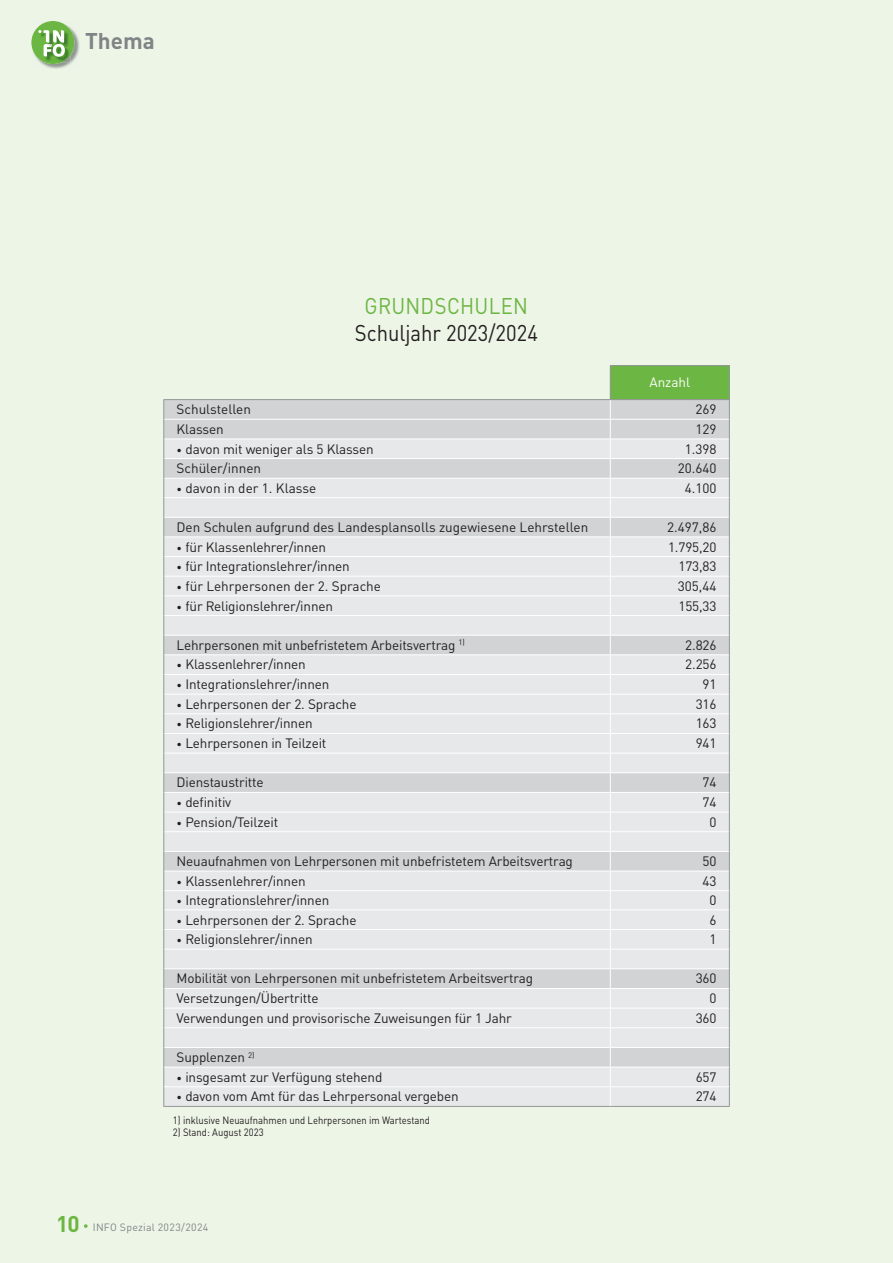
<style>
.page{position:relative;width:893px;height:1263px;background:#edf5e7}
.page>*{position:absolute;margin:0;border:0;box-sizing:border-box;transform-origin:0 0}
.t1{font:22.5px "DIN Pro";color:#231f20;scale:.9 1}
.t2{font:22.5px "DIN Pro";letter-spacing:.015em;color:#6cb643;scale:.9 1}
.t3{font:700 22.5px "DIN Pro";color:#818486}
.t4{font:700 22.5px "DIN Pro";color:#6cb643}
.t5{font:13.5px "DIN Pro";letter-spacing:-.01em;color:#231f20}
.t6{font:13.5px "DIN Pro";color:#fff}
.t7{font:10.5px "DIN Pro";color:#231f20;scale:.9 1}
.t8{font:10.5px "DIN Pro";letter-spacing:.025em;color:#818486}
.s1{font-size:10.5px}
</style>
<div class="page">
<img style="left:32px;top:22px;width:48px;height:47px">
<div style="left:31px;top:21px;width:43px;height:43px;background:#6cb643;border-radius:50%"></div>
<svg style="left:38px;top:30px;width:32px;height:32px"></svg>
<svg style="left:84px;top:1224px;width:4px;height:4px"></svg>
<div style="left:610px;top:366px;width:119px;height:34px;background:#6cb643"></div>
<svg style="left:163px;top:400px;width:567px;height:706px"></svg>
<hr style="left:163px;top:1106px;width:447px;height:1px;background:#949699">
<hr style="left:610px;top:1106px;width:120px;height:1px;background:#949699">
<hr style="left:163px;top:399px;width:447px;height:1px;background:#949699">
<hr style="left:164px;top:1067px;width:446px;height:1px;background:#fff">
<hr style="left:610px;top:1067px;width:119px;height:1px;background:#fff">
<hr style="left:164px;top:1086px;width:446px;height:1px;background:#fff">
<hr style="left:610px;top:1086px;width:119px;height:1px;background:#fff">
<hr style="left:610px;top:365px;width:120px;height:1px;background:#949699">
<hr style="left:610px;top:366px;width:1px;height:33px;background:#949699">
<hr style="left:729px;top:366px;width:1px;height:33px;background:#949699">
<hr style="left:610px;top:399px;width:120px;height:1px;background:#949699">
<h1 class="t3" style="left:85px;top:22px;width:71px">Thema</h1>
<h1 class="t2" style="left:365px;top:288px;width:183px">GRUNDSCHULEN</h1>
<h1 class="t1" style="left:355px;top:315px;width:205px">Schuljahr 2023/2024</h1>
<p class="t6" style="left:649px;top:372px;width:42px">Anzahl</p>
<p class="t5" style="left:177px;top:399px;width:76px">Schulstellen</p>
<p class="t5" style="left:695px;top:399px;width:23px">269</p>
<p class="t5" style="left:177px;top:418px;width:49px">Klassen</p>
<p class="t5" style="left:695px;top:418px;width:23px">129</p>
<p class="t5" style="left:177px;top:438px;width:199px"><span class="s1">•</span> davon mit weniger als 5 Klassen</p>
<p class="t5" style="left:685px;top:438px;width:33px">1.398</p>
<p class="t5" style="left:177px;top:458px;width:86px">Schüler/innen</p>
<p class="t5" style="left:678px;top:458px;width:40px">20.640</p>
<p class="t5" style="left:177px;top:477px;width:141px"><span class="s1">•</span> davon in der 1. Klasse</p>
<p class="t5" style="left:685px;top:477px;width:33px">4.100</p>
<p class="t5" style="left:177px;top:516px;width:413px">Den Schulen aufgrund des Landesplansolls zugewiesene Lehrstellen</p>
<p class="t5" style="left:667px;top:516px;width:51px">2.497,86</p>
<p class="t5" style="left:177px;top:536px;width:151px"><span class="s1">•</span> für Klassenlehrer/innen</p>
<p class="t5" style="left:668px;top:536px;width:50px">1.795,20</p>
<p class="t5" style="left:177px;top:556px;width:175px"><span class="s1">•</span> für Integrationslehrer/innen</p>
<p class="t5" style="left:678px;top:556px;width:40px">173,83</p>
<p class="t5" style="left:177px;top:575px;width:206px"><span class="s1">•</span> für Lehrpersonen der 2. Sprache</p>
<p class="t5" style="left:678px;top:575px;width:40px">305,44</p>
<p class="t5" style="left:177px;top:595px;width:158px"><span class="s1">•</span> für Religionslehrer/innen</p>
<p class="t5" style="left:678px;top:595px;width:40px">155,33</p>
<p class="t5" style="left:177px;top:634px;width:290px">Lehrpersonen mit unbefristetem Arbeitsvertrag <sup>1)</sup></p>
<p class="t5" style="left:685px;top:634px;width:33px">2.826</p>
<p class="t5" style="left:177px;top:654px;width:131px"><span class="s1">•</span> Klassenlehrer/innen</p>
<p class="t5" style="left:685px;top:654px;width:33px">2.256</p>
<p class="t5" style="left:177px;top:674px;width:154px"><span class="s1">•</span> Integrationslehrer/innen</p>
<p class="t5" style="left:703px;top:674px;width:15px">91</p>
<p class="t5" style="left:177px;top:693px;width:181px"><span class="s1">•</span> Lehrpersonen der 2. Sprache</p>
<p class="t5" style="left:696px;top:693px;width:22px">316</p>
<p class="t5" style="left:177px;top:713px;width:138px"><span class="s1">•</span> Religionslehrer/innen</p>
<p class="t5" style="left:696px;top:713px;width:22px">163</p>
<p class="t5" style="left:177px;top:733px;width:151px"><span class="s1">•</span> Lehrpersonen in Teilzeit</p>
<p class="t5" style="left:696px;top:733px;width:22px">941</p>
<p class="t5" style="left:177px;top:772px;width:89px">Dienstaustritte</p>
<p class="t5" style="left:703px;top:772px;width:15px">74</p>
<p class="t5" style="left:177px;top:791px;width:56px"><span class="s1">•</span> definitiv</p>
<p class="t5" style="left:703px;top:791px;width:15px">74</p>
<p class="t5" style="left:177px;top:811px;width:103px"><span class="s1">•</span> Pension/Teilzeit</p>
<p class="t5" style="left:709px;top:811px;width:9px">0</p>
<p class="t5" style="left:177px;top:850px;width:398px">Neuaufnahmen von Lehrpersonen mit unbefristetem Arbeitsvertrag</p>
<p class="t5" style="left:703px;top:850px;width:15px">50</p>
<p class="t5" style="left:177px;top:870px;width:131px"><span class="s1">•</span> Klassenlehrer/innen</p>
<p class="t5" style="left:703px;top:870px;width:15px">43</p>
<p class="t5" style="left:177px;top:889px;width:154px"><span class="s1">•</span> Integrationslehrer/innen</p>
<p class="t5" style="left:709px;top:889px;width:9px">0</p>
<p class="t5" style="left:177px;top:909px;width:181px"><span class="s1">•</span> Lehrpersonen der 2. Sprache</p>
<p class="t5" style="left:709px;top:909px;width:9px">6</p>
<p class="t5" style="left:177px;top:929px;width:138px"><span class="s1">•</span> Religionslehrer/innen</p>
<p class="t5" style="left:709px;top:929px;width:9px">1</p>
<p class="t5" style="left:177px;top:968px;width:358px">Mobilität von Lehrpersonen mit unbefristetem Arbeitsvertrag</p>
<p class="t5" style="left:696px;top:968px;width:22px">360</p>
<p class="t5" style="left:177px;top:988px;width:144px">Versetzungen/Übertritte</p>
<p class="t5" style="left:709px;top:988px;width:9px">0</p>
<p class="t5" style="left:177px;top:1007px;width:337px">Verwendungen und provisorische Zuweisungen für 1 Jahr</p>
<p class="t5" style="left:696px;top:1007px;width:22px">360</p>
<p class="t5" style="left:177px;top:1046px;width:80px">Supplenzen <sup>2)</sup></p>
<p class="t5" style="left:177px;top:1066px;width:207px"><span class="s1">•</span> insgesamt zur Verfügung stehend</p>
<p class="t5" style="left:696px;top:1066px;width:22px">657</p>
<p class="t5" style="left:177px;top:1086px;width:284px"><span class="s1">•</span> davon vom Amt für das Lehrpersonal vergeben</p>
<p class="t5" style="left:696px;top:1086px;width:22px">274</p>
<p class="t7" style="left:173px;top:1111px;width:287px">1) inklusive Neuaufnahmen und Lehrpersonen im Wartestand</p>
<p class="t7" style="left:173px;top:1124px;width:102px">2) Stand: August 2023</p>
<h1 class="t4" style="left:56px;top:1205px;width:25px">10</h1>
<p class="t8" style="left:93px;top:1218px;width:117px">INFO Spezial 2023/2024</p>
</div>
